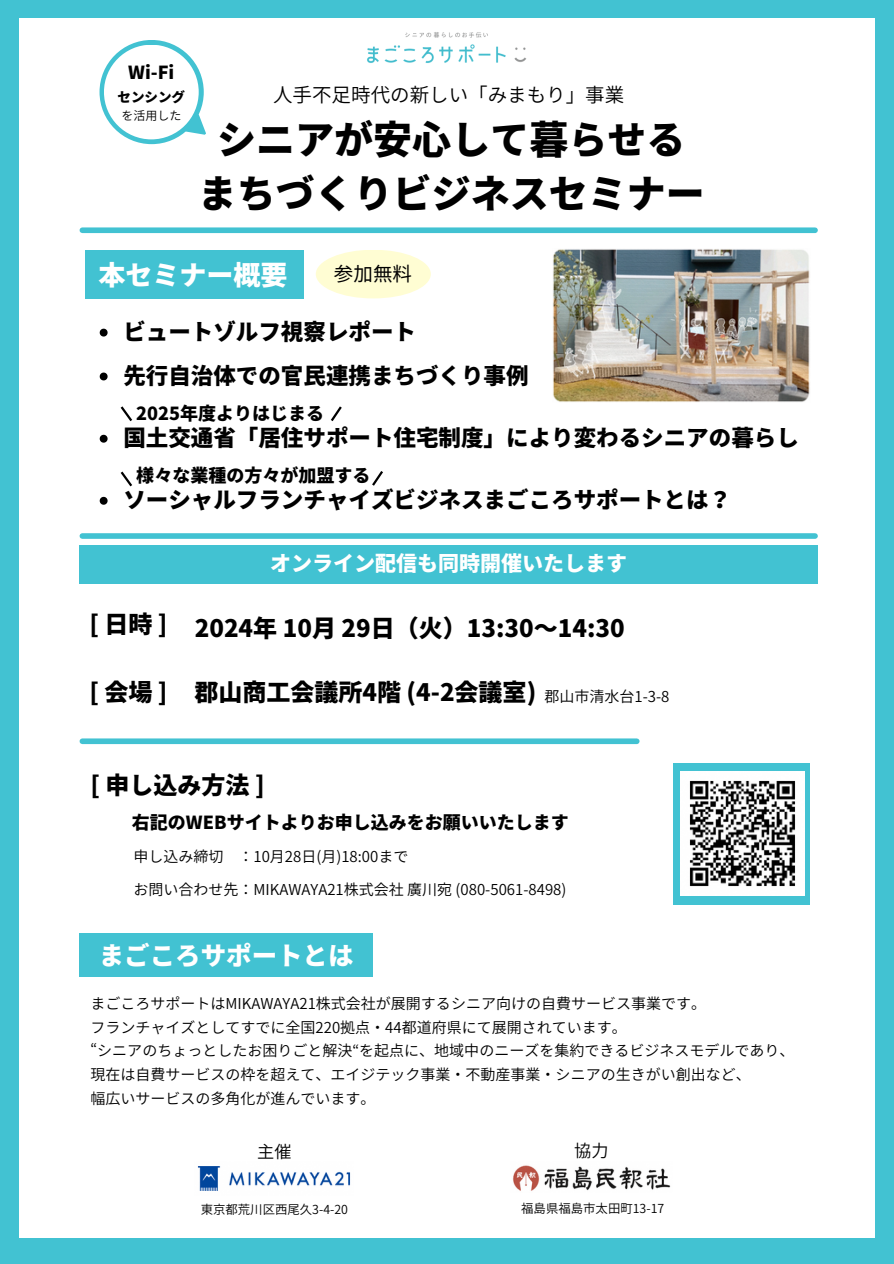
<style>
.page{position:relative;width:894px;height:1264px;background:#fff}
.page>*{position:absolute;margin:0;border:0;box-sizing:border-box;transform-origin:0 0}
.t1{font:900 39px/54px "Noto Sans JP";color:#000;text-align:center}
.t2{font:900 27px "Noto Sans JP";color:#fff}
.t3{font:900 25.5px "Noto Sans JP";color:#fff}
.t4{font:900 24px "Noto Sans JP";color:#000}
.t5{font:900 22.5px "Noto Sans JP";color:#000}
.t6{font:900 21px "Noto Sans JP";color:#fff}
.t7{font:600 19.5px "Noto Sans JP";color:#000}
.t8{font:19.5px "Noto Sans JP";color:#000}
.t9{font:900 18px "Noto Sans JP";color:#000}
.t10{font:600 17.1px "Noto Sans JP";color:#000}
.t11{font:600 15px/23.7px "Noto Sans JP";color:#000}
.t12{font:900 13.5px "Noto Sans JP";color:#000}
.t13{font:600 12.45px "Noto Sans JP";color:#000}
.t14{font:600 12px "Noto Sans JP";color:#000}
</style>
<div class="page">
<div style="left:0;top:0;width:893px;height:1263px;background:#42c2d2"></div>
<div style="left:19px;top:18px;width:855px;height:1219px;background:#fff"></div>
<div style="left:82px;top:227px;width:732px;height:6px;background:#42c2d2"></div>
<div style="left:82px;top:533px;width:732px;height:6px;background:#42c2d2"></div>
<img style="left:367px;top:32px;width:160px;height:31px">
<div style="left:79px;top:545px;width:738px;height:38px;background:#42c2d2"></div>
<div style="left:85px;top:250px;width:218px;height:48px;background:#42c2d2"></div>
<div style="left:316px;top:250px;width:114px;height:48px;background:#fffdd3;border-radius:50%"></div>
<div style="left:673px;top:762px;width:137px;height:137px;background:#42c2d2"></div>
<img style="left:197px;top:1166px;width:154px;height:25px">
<svg style="left:100px;top:497px;width:8px;height:7px"></svg>
<svg style="left:120px;top:406px;width:13px;height:16px"></svg>
<svg style="left:330px;top:406px;width:12px;height:16px"></svg>
<svg style="left:372px;top:471px;width:11px;height:15px"></svg>
<svg style="left:120px;top:471px;width:12px;height:16px"></svg>
<div style="left:79px;top:933px;width:294px;height:44px;background:#42c2d2"></div>
<svg style="left:99px;top:40px;width:105px;height:104px"></svg>
<div style="left:104px;top:45px;width:95px;height:94px;background:#fff;border-radius:50%"></div>
<svg style="left:184px;top:114px;width:22px;height:21px"></svg>
<img style="left:513px;top:1165px;width:158px;height:26px">
<svg style="left:100px;top:329px;width:8px;height:7px"></svg>
<svg style="left:100px;top:372px;width:8px;height:8px"></svg>
<svg style="left:100px;top:435px;width:8px;height:7px"></svg>
<div style="left:82px;top:738px;width:554px;height:6px;background:#42c2d2"></div>
<div style="left:673px;top:767px;width:137px;height:137px;background:#42c2d2"></div>
<img style="left:680px;top:771px;width:123px;height:124px">
<img style="left:553px;top:249px;width:257px;height:153px">
<h3 class="t9" style="left:128px;top:58px;width:48px">Wi-Fi</h3>
<h3 class="t12" style="left:117px;top:86px;width:69px">センシング</h3>
<h3 class="t14" style="left:121px;top:106px;width:62px">を活用した</h3>
<h5 class="t7" style="left:273px;top:79px;width:352px">人手不足時代の新しい「みまもり」事業</h5>
<p class="t1" style="left:198px;top:111px;width:508px">シニアが安心して暮らせるまちづくりビジネスセミナー</p>
<p class="t2" style="left:98px;top:254px;width:190px">本セミナー概要</p>
<p class="t8" style="left:334px;top:258px;width:79px">参加無料</p>
<h2 class="t5" style="left:123px;top:314px;width:294px">ビュートゾルフ視察レポート</h2>
<p class="t5" style="left:123px;top:358px;width:406px">先行自治体での官民連携まちづくり事例</p>
<p class="t5" style="left:123px;top:420px;width:676px">国土交通省「居住サポート住宅制度」により変わるシニアの暮らし</p>
<h6 class="t9" style="left:136px;top:399px;width:189px">2025年度よりはじまる</h6>
<p class="t9" style="left:136px;top:461px;width:236px">様々な業種の方々が加盟する</p>
<h6 class="t5" style="left:123px;top:482px;width:609px">ソーシャルフランチャイズビジネスまごころサポートとは？</h6>
<p class="t4" style="left:89px;top:605px;width:80px">[日時]</p>
<p class="t4" style="left:89px;top:673px;width:80px">[会場]</p>
<p class="t6" style="left:270px;top:546px;width:358px">オンライン配信も同時開催いたします</p>
<p class="t4" style="left:195px;top:609px;width:431px">2024年 10月 29日（火）13:30〜14:30</p>
<p class="t4" style="left:194px;top:673px;width:343px">郡山商工会議所4階 (4-2会議室)</p>
<p class="t11" style="left:544px;top:684px;width:126px">郡山市清水台1-3-8</p>
<h2 class="t4" style="left:90px;top:766px;width:176px">[ 申し込み方法 ]</h2>
<p class="t9" style="left:132px;top:808px;width:438px">右記のWEBサイトよりお申し込みをお願いいたします</p>
<p class="t11" style="left:133px;top:844px;width:276px">申し込み締切 ：10月 28日 (月 )18:00まで</p>
<p class="t11" style="left:133px;top:876px;width:434px">お問い合わせ先：MIKAWAYA21株式会社廣川宛 (080-5061-8498)</p>
<p class="t3" style="left:99px;top:935px;width:256px">まごころサポートとは</p>
<p class="t11" style="left:90px;top:990px;width:617px">まごころサポートはMIKAWAYA21株式会社が展開するシニア向けの自費サービス事業です。</p>
<p class="t11" style="left:90px;top:1014px;width:537px">フランチャイズとしてすでに全国220拠点・44都道府県にて展開されています。</p>
<h3 class="t11" style="left:90px;top:1038px;width:705px">“シニアのちょっとしたお困りごと解決“を起点に、地域中のニーズを集約できるビジネスモデルであり、現在は自費サービスの枠を超えて、エイジテック事業・不動産事業・シニアの生きがい創出など、</h3>
<p class="t11" style="left:90px;top:1085px;width:286px">幅広いサービスの多角化が進んでいます。</p>
<p class="t10" style="left:257px;top:1138px;width:36px">主催</p>
<p class="t13" style="left:201px;top:1199px;width:149px">東京都荒川区西尾久3-4-20</p>
<p class="t10" style="left:574px;top:1137px;width:33px">協力</p>
<p class="t13" style="left:521px;top:1198px;width:144px">福島県福島市太田町13-17</p>
</div>
